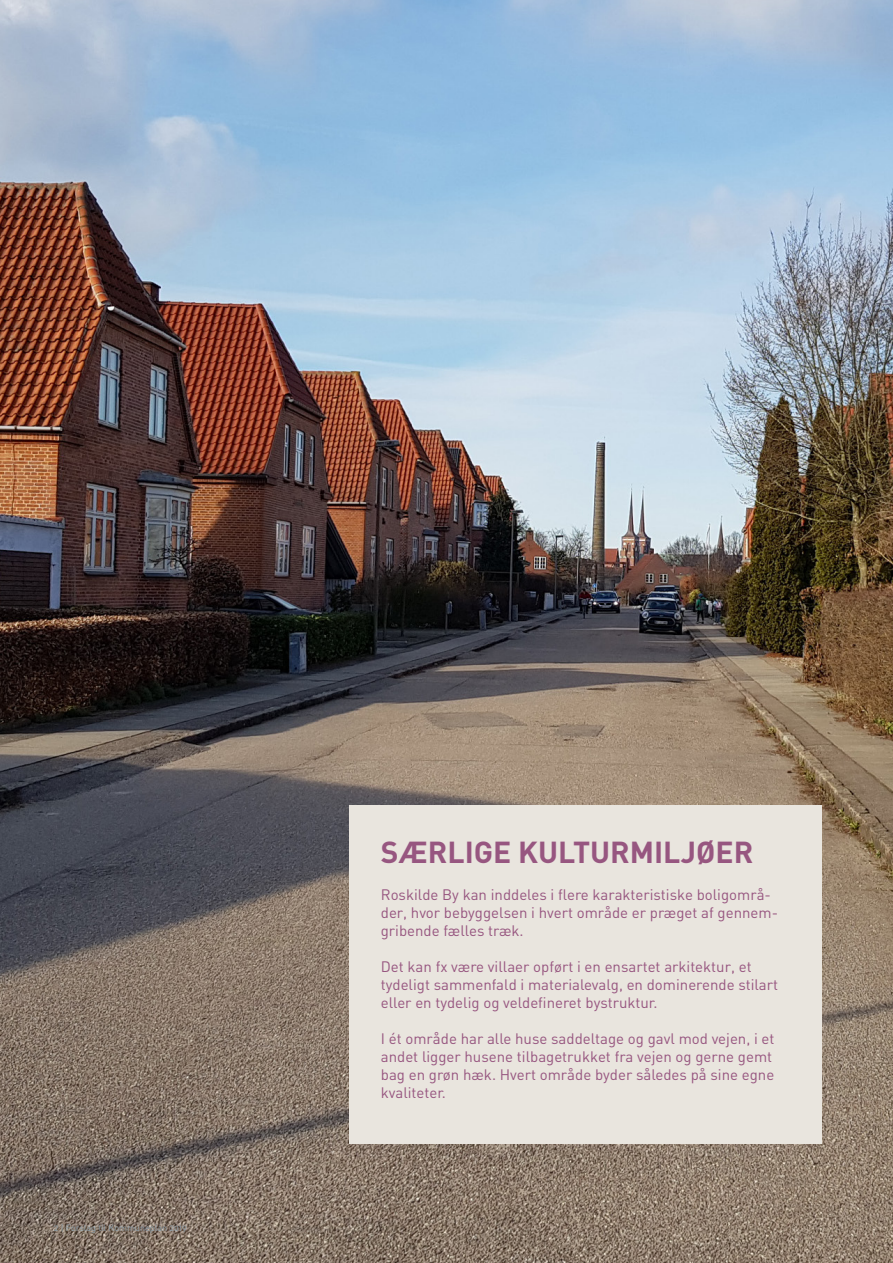
<style>
.page{position:relative;width:893px;height:1263px;background:#fff}
.page>*{position:absolute;margin:0;border:0;box-sizing:border-box;transform-origin:0 0}
.kapitelrubrik_stor{font:700 30px "DIN";color:#975680}
.Brødtekst{font:15px/18px "DIN Regular Alternate";color:#975680}
.t1{font:9px "DIN Regular Alternate";color:#8ea1ac}
</style>
<div class="page">
<img style="left:0;top:0;width:893px;height:1263px">
<div style="left:349px;top:805px;width:473px;height:338px;background:#e9e5de"></div>
<p class="t1" style="left:54px;top:1222px;width:134px">2 | Forslag til Kommuneplan 2019</p>
<p class="kapitelrubrik_stor" style="left:381px;top:832px;width:374px">SÆRLIGE KULTURMILJØER</p>
<p class="Brødtekst" style="left:381px;top:885px;width:399px">Roskilde By kan inddeles i flere karakteristiske boligområ&shy;der, hvor bebyggelsen i hvert område er præget af gennem&shy;gribende fælles træk.</p>
<p class="Brødtekst" style="left:381px;top:957px;width:399px">Det kan fx være villaer opført i en ensartet arkitektur, et tydeligt sammenfald i materialevalg, en dominerende stilart eller en tydelig og veldefineret bystruktur.</p>
<p class="Brødtekst" style="left:381px;top:1029px;width:395px">I ét område har alle huse saddeltage og gavl mod vejen, i et andet ligger husene tilbagetrukket fra vejen og gerne gemt bag en grøn hæk. Hvert område byder således på sine egne kvaliteter.</p>
</div>
